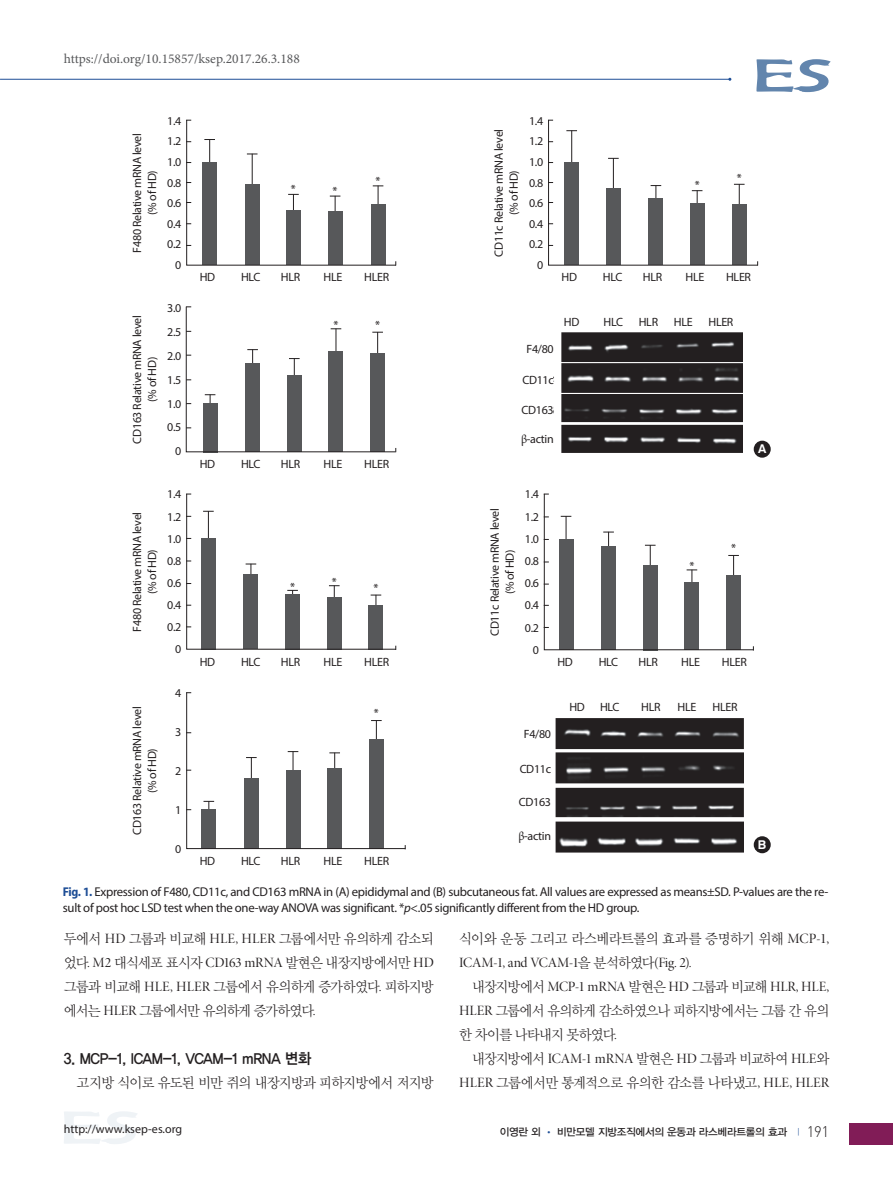
<style>
.page{position:relative;width:893px;height:1191px;background:#fff}
.page>*{position:absolute;margin:0;border:0;box-sizing:border-box;transform-origin:0 0}
.t1{font:15px "YDVYGO14";letter-spacing:-.025em;color:#231f20;scale:.95 1}
.t2{font:14.25px/24px "YDVY Mj O12";letter-spacing:-.055em;color:#231f20;text-align:justify;scale:.96 1}
.t3{font:14.25px/24px "Minion Pro Disp";letter-spacing:-.02em;color:#231f20}
.t4{font:14.25px "YDVY Mj O12";letter-spacing:-.035em;color:#231f20;scale:.96 1}
.t5{font:13.5px "Minion Pro";color:#57585a}
.t6{font:12.75px/15.9px "Myriad Pro";letter-spacing:-.025em;color:#231f20}
.t7{font:700 12.15px "Swiss 721 BT";color:#fff}
.t8{font:12px/20.5px "Myriad Pro";letter-spacing:-.025em;color:#231f20;text-align:center}
.t9{font:12px "Myriad Pro";color:#231f20}
.t10{font:10.5px "YDVYGO13";letter-spacing:-.025em;color:#231f20}
.s1{font-family:"Minion Pro"}
.s2{font-weight:700;font-stretch:semi-condensed;color:#1e4e96}
.s3{font-style:italic}
.s4{font-family:"Minion Pro Disp"}
.s5{font-family:"YDVY Mj O12"}
.s6{font-family:"Myriad Pro";color:#1e4e96}
.s7{font-family:"Dinlig";font-size:9px;color:#1e4e96}
.s8{font-family:"Dinlig";font-size:15px}
</style>
<div class="page">
<svg style="left:64px;top:1111px;width:73px;height:33px"></svg>
<div style="left:849px;top:1123px;width:44px;height:21px;background:#811c57"></div>
<hr style="left:0;top:79px;width:730px;height:1px;background:#1e4e96">
<svg style="left:756px;top:59px;width:75px;height:33px"></svg>
<img style="left:561px;top:332px;width:182px;height:121px">
<svg style="left:186px;top:119px;width:211px;height:147px"></svg>
<svg style="left:548px;top:119px;width:211px;height:147px"></svg>
<svg style="left:185px;top:306px;width:211px;height:146px"></svg>
<img style="left:555px;top:718px;width:188px;height:135px">
<svg style="left:186px;top:493px;width:211px;height:157px"></svg>
<svg style="left:186px;top:692px;width:220px;height:157px"></svg>
<svg style="left:544px;top:493px;width:210px;height:157px"></svg>
<div style="left:754px;top:441px;width:17px;height:17px;background:#231f20;border-radius:50%"></div>
<div style="left:754px;top:836px;width:17px;height:17px;background:#231f20;border-radius:50%"></div>
<p class="t5" style="left:64px;top:50px;width:238px">https://doi.org/10.15857/ksep.2017.26.3.188</p>
<p class="t8" style="left:129px;top:253px;width:121px;line-height:15px;rotate:-90deg">F480 Relative mRNA level (% of HD)</p>
<p class="t8" style="left:167px;top:110px;width:16px;text-align:right">1.4<br>1.2<br>1.0<br>0.8<br>0.6<br>0.4<br>0.2<br>0</p>
<p class="t8" style="left:291px;top:179px;width:6px">*</p>
<p class="t8" style="left:333px;top:181px;width:6px">*</p>
<p class="t8" style="left:376px;top:170px;width:6px">*</p>
<p class="t8" style="left:200px;top:267px;width:17px">HD</p>
<p class="t8" style="left:241px;top:267px;width:21px">HLC</p>
<p class="t8" style="left:281px;top:267px;width:21px">HLR</p>
<p class="t8" style="left:324px;top:267px;width:20px">HLE</p>
<p class="t8" style="left:364px;top:267px;width:26px">HLER</p>
<p class="t8" style="left:167px;top:295px;width:16px;line-height:24px;text-align:right">3.0<br>2.5<br>2.0<br>1.5<br>1.0<br>0.5<br>0</p>
<p class="t8" style="left:129px;top:444px;width:130px;line-height:15px;rotate:-90deg">CD163 Relative mRNA level (% of HD)</p>
<p class="t8" style="left:333px;top:314px;width:6px">*</p>
<p class="t8" style="left:375px;top:314px;width:6px">*</p>
<p class="t8" style="left:129px;top:631px;width:121px;line-height:15px;rotate:-90deg">F480 Relative mRNA level (% of HD)</p>
<p class="t8" style="left:167px;top:483px;width:16px;line-height:22px;text-align:right">1.4<br>1.2<br>1.0<br>0.8<br>0.6<br>0.4<br>0.2<br>0</p>
<p class="t8" style="left:200px;top:453px;width:17px">HD</p>
<p class="t8" style="left:241px;top:453px;width:21px">HLC</p>
<p class="t8" style="left:281px;top:453px;width:21px">HLR</p>
<p class="t8" style="left:324px;top:453px;width:20px">HLE</p>
<p class="t8" style="left:364px;top:453px;width:26px">HLER</p>
<p class="t8" style="left:332px;top:571px;width:6px">*</p>
<p class="t8" style="left:290px;top:576px;width:6px">*</p>
<p class="t8" style="left:373px;top:577px;width:6px">*</p>
<p class="t8" style="left:200px;top:651px;width:17px">HD</p>
<p class="t8" style="left:241px;top:651px;width:21px">HLC</p>
<p class="t8" style="left:281px;top:651px;width:21px">HLR</p>
<p class="t8" style="left:324px;top:651px;width:20px">HLE</p>
<p class="t8" style="left:364px;top:651px;width:26px">HLER</p>
<p class="t8" style="left:175px;top:682px;width:8px">4</p>
<p class="t8" style="left:175px;top:721px;width:8px">3</p>
<p class="t8" style="left:175px;top:760px;width:8px">2</p>
<p class="t8" style="left:175px;top:799px;width:8px">1</p>
<p class="t8" style="left:175px;top:838px;width:8px">0</p>
<p class="t8" style="left:129px;top:835px;width:130px;line-height:15px;rotate:-90deg">CD163 Relative mRNA level (% of HD)</p>
<p class="t8" style="left:374px;top:703px;width:6px">*</p>
<p class="t8" style="left:200px;top:850px;width:17px">HD</p>
<p class="t8" style="left:241px;top:850px;width:21px">HLC</p>
<p class="t8" style="left:281px;top:850px;width:21px">HLR</p>
<p class="t8" style="left:324px;top:850px;width:20px">HLE</p>
<p class="t8" style="left:364px;top:850px;width:26px">HLER</p>
<p class="t8" style="left:491px;top:257px;width:129px;line-height:15px;rotate:-90deg">CD11c Relative mRNA level (% of HD)</p>
<p class="t8" style="left:529px;top:110px;width:16px;text-align:right">1.4<br>1.2<br>1.0<br>0.8<br>0.6<br>0.4<br>0.2<br>0</p>
<p class="t8" style="left:695px;top:174px;width:6px">*</p>
<p class="t8" style="left:737px;top:168px;width:6px">*</p>
<p class="t8" style="left:562px;top:267px;width:17px">HD</p>
<p class="t8" style="left:603px;top:267px;width:21px">HLC</p>
<p class="t8" style="left:643px;top:267px;width:21px">HLR</p>
<p class="t8" style="left:685px;top:267px;width:20px">HLE</p>
<p class="t8" style="left:726px;top:267px;width:26px">HLER</p>
<p class="t8" style="left:527px;top:339px;width:29px">F4/80</p>
<p class="t8" style="left:522px;top:369px;width:33px">CD11c</p>
<p class="t8" style="left:522px;top:399px;width:34px">CD163</p>
<p class="t8" style="left:521px;top:429px;width:34px"><span class="s1">β</span>-actin</p>
<p class="t8" style="left:564px;top:311px;width:17px">HD</p>
<p class="t8" style="left:604px;top:311px;width:21px">HLC</p>
<p class="t8" style="left:639px;top:311px;width:21px">HLR</p>
<p class="t8" style="left:674px;top:311px;width:20px">HLE</p>
<p class="t8" style="left:708px;top:311px;width:26px">HLER</p>
<p class="t7" style="left:758px;top:442px;width:10px">A</p>
<p class="t8" style="left:487px;top:636px;width:129px;line-height:15px;rotate:-90deg">CD11c Relative mRNA level (% of HD)</p>
<p class="t8" style="left:525px;top:483px;width:16px;line-height:22.2px;text-align:right">1.4<br>1.2<br>1.0<br>0.8<br>0.6<br>0.4<br>0.2<br>0</p>
<p class="t8" style="left:689px;top:555px;width:6px">*</p>
<p class="t8" style="left:731px;top:538px;width:6px">*</p>
<p class="t8" style="left:557px;top:651px;width:17px">HD</p>
<p class="t8" style="left:599px;top:651px;width:21px">HLC</p>
<p class="t8" style="left:639px;top:651px;width:21px">HLR</p>
<p class="t8" style="left:681px;top:651px;width:20px">HLE</p>
<p class="t8" style="left:722px;top:651px;width:26px">HLER</p>
<p class="t8" style="left:524px;top:724px;width:29px">F4/80</p>
<p class="t8" style="left:520px;top:758px;width:33px">CD11c</p>
<p class="t8" style="left:519px;top:791px;width:34px">CD163</p>
<p class="t8" style="left:518px;top:825px;width:34px"><span class="s1">β</span>-actin</p>
<p class="t8" style="left:569px;top:696px;width:17px">HD</p>
<p class="t8" style="left:600px;top:696px;width:21px">HLC</p>
<p class="t8" style="left:641px;top:696px;width:21px">HLR</p>
<p class="t8" style="left:677px;top:696px;width:20px">HLE</p>
<p class="t8" style="left:713px;top:696px;width:26px">HLER</p>
<p class="t7" style="left:758px;top:837px;width:10px">B</p>
<p class="t6" style="left:63px;top:883px;width:767px"><span class="s2">Fig. 1.</span> Expression of F480, CD11c, and CD163 mRNA in (A) epididymal and (B) subcutaneous fat. All values are expressed as means±SD. P-values are the re&shy;sult of post hoc LSD test when the one-way ANOVA was significant. *<span class="s3">p</span>&lt;.05 significantly different from the HD group.</p>
<p class="t2" style="left:64px;top:925px;width:387px">두에서 <span class="s4">HD</span> 그룹과 비교해 <span class="s4">HLE, HLER</span> 그룹에서만 유의하게 감소되 었다<span class="s4">. M2</span> 대식세포 표시자 <span class="s4">CD163 mRNA</span> 발현은 내장지방에서만 <span class="s4">HD </span>그룹과 비교해 <span class="s4">HLE, HLER</span> 그룹에서 유의하게 증가하였다<span class="s4">.</span> 피하지방 에서는 <span class="s4">HLER</span> 그룹에서만 유의하게 증가하였다<span class="s4">.</span></p>
<p class="t1" style="left:64px;top:1048px;width:262px">3. MCP-1, ICAM-1, VCAM-1 mRNA 변화</p>
<p class="t2" style="left:77px;top:1069px;width:374px">고지방 식이로 유도된 비만 쥐의 내장지방과 피하지방에서 저지방</p>
<p class="t9" style="left:64px;top:1121px;width:120px">http://www.ksep-es.org</p>
<p class="t4" style="left:459px;top:928px;width:387px">식이와 운동 그리고 라스베라트롤의 효과를 증명하기 위해 <span class="s4">MCP-1,</span></p>
<p class="t3" style="left:472px;top:950px;width:359px;text-indent:-13px">ICAM-1, and VCAM-1<span class="s5">을 분석하였다</span>(Fig. 2).<br><span class="s5">내장지방에서</span> MCP-1 mRNA <span class="s5">발현은</span> HD <span class="s5">그룹과 비교해</span> HLR, HLE,</p>
<p class="t2" style="left:459px;top:997px;width:387px"><span class="s4">HLER</span> 그룹에서 유의하게 감소하였으나 피하지방에서는 그룹 간 유의 한 차이를 나타내지 못하였다<span class="s4">.</span></p>
<p class="t2" style="left:459px;top:1045px;width:387px;text-align:right">내장지방에서 <span class="s4">ICAM-1 mRNA</span> 발현은 <span class="s4">HD</span> 그룹과 비교하여 <span class="s4">HLE</span>와<br><span class="s4">HLER</span> 그룹에서만 통계적으로 유의한 감소를 나타냈고<span class="s4">, HLE, HLER</span></p>
<p class="t10" style="left:500px;top:1124px;width:331px">이영란 외 <span class="s6">•</span> 비만모델 지방조직에서의 운동과 라스베라트롤의 효과 <span class="s7">|</span> <span class="s8">191</span></p>
</div>
